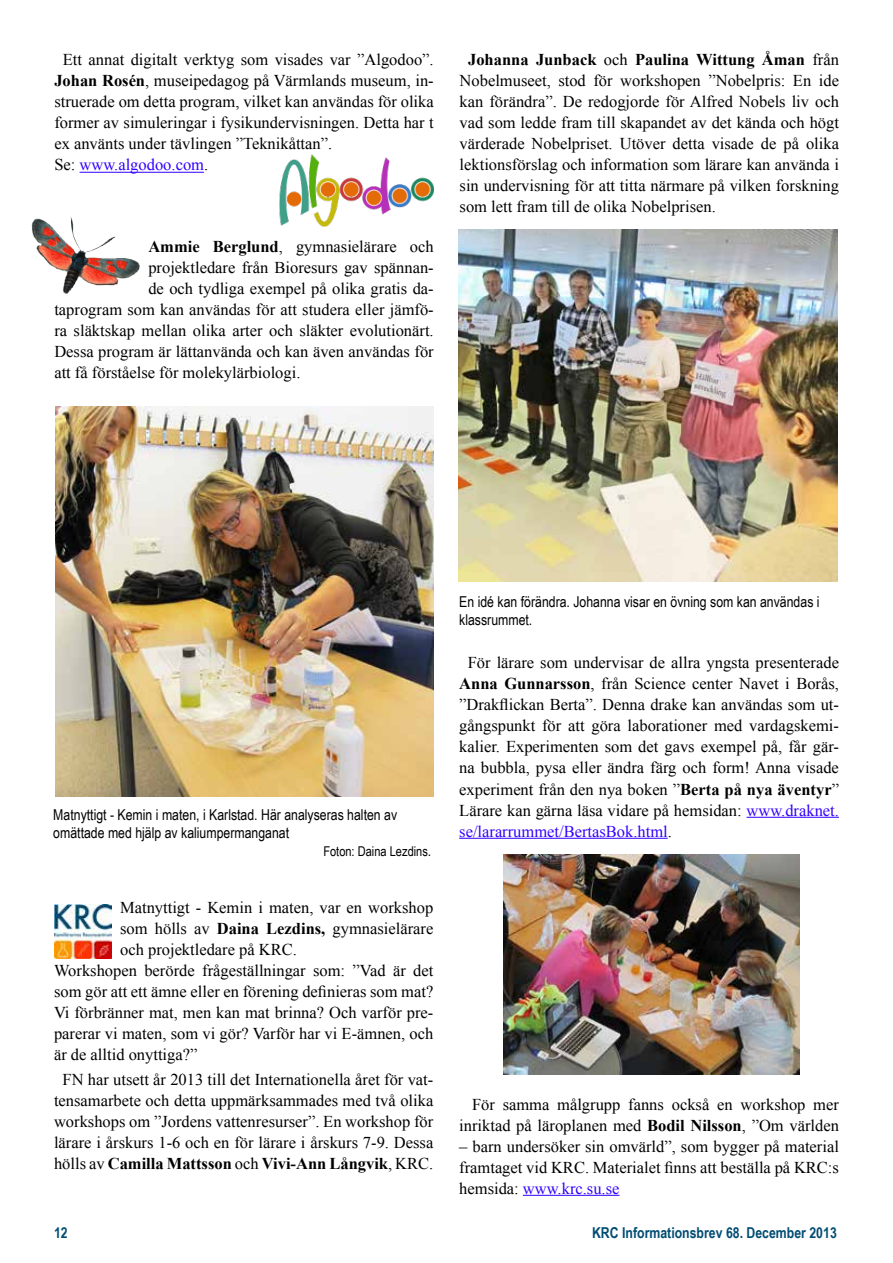
<style>
.page{position:relative;width:893px;height:1263px;background:#fff}
.page>*{position:absolute;margin:0;border:0;box-sizing:border-box;transform-origin:0 0}
.t1{font:16.5px/21px "Times New Roman";color:#000;text-align:justify}
.t2{font:15px/18px "Arial Narrow";color:#000}
.t3{font:700 15px "Arial Narrow";color:#004c73}
.t4{font:13.5px "Arial Narrow";color:#000}
.s1{font-weight:700}
.s2{color:#3200ff}
.s3{font-size:15px}
</style>
<div class="page">
<img style="left:32px;top:218px;width:108px;height:76px">
<hr style="left:80px;top:172px;width:124px;height:1px;background:#3200ff">
<img style="left:279px;top:155px;width:154px;height:72px">
<img style="left:55px;top:407px;width:379px;height:390px">
<img style="left:54px;top:905px;width:58px;height:54px">
<img style="left:458px;top:229px;width:379px;height:353px">
<hr style="left:747px;top:817px;width:92px;height:1px;background:#3200ff">
<hr style="left:459px;top:838px;width:209px;height:1px;background:#3200ff">
<hr style="left:523px;top:1195px;width:96px;height:1px;background:#3200ff">
<img style="left:503px;top:855px;width:296px;height:219px">
<p class="t1" style="left:54px;top:49px;width:381px;text-align:left;text-indent:8px">Ett annat digitalt verktyg som visades var ”Algodoo”.<br><span class="s1">Johan Rosén</span>, museipedagog på Värmlands museum, in&shy;struerade om detta program, vilket kan användas för olika former av simuleringar i fysikundervisningen. Detta har t ex använts under tävlingen ”Teknikåttan”.<br>Se: <span class="s2">www.algodoo.com</span>.</p>
<p class="t1" style="left:148px;top:236px;width:287px"><span class="s1">Ammie Berglund</span>, gymnasielärare och</p>
<p class="t1" style="left:148px;top:257px;width:287px">projektledare från Bioresurs gav spännan-</p>
<p class="t1" style="left:148px;top:278px;width:287px">de och tydliga exempel på olika gratis da-</p>
<p class="t1" style="left:54px;top:299px;width:381px">taprogram som kan användas för att studera eller jämfö-</p>
<p class="t1" style="left:54px;top:320px;width:381px">ra släktskap mellan olika arter och släkter evolutionärt.</p>
<p class="t1" style="left:54px;top:341px;width:381px">Dessa program är lättanvända och kan även användas för</p>
<p class="t1" style="left:54px;top:362px;width:248px">att få förståelse för molekylärbiologi.</p>
<p class="t1" style="left:460px;top:48px;width:381px;text-indent:8px"><span class="s1">Johanna Junback</span> och <span class="s1">Paulina Wittung Åman</span> från Nobelmuseet, stod för workshopen ”Nobelpris: En ide kan förändra”. De redogjorde för Alfred Nobels liv och vad som ledde fram till skapandet av det kända och högt värderade Nobelpriset. Utöver detta visade de på olika lektionsförslag och information som lärare kan använda i sin undervisning för att titta närmare på vilken forskning som lett fram till de olika Nobelprisen.</p>
<p class="t2" style="left:53px;top:805px;width:345px">Matnyttigt - Kemin i maten, i Karlstad. Här analyseras halten av omättade med hjälp av kaliumpermanganat</p>
<p class="t4" style="left:323px;top:841px;width:110px">Foton: Daina Lezdins<span class="s3">.</span></p>
<p class="t1" style="left:120px;top:897px;width:315px">Matnyttigt - Kemin i maten, var en workshop</p>
<p class="t1" style="left:120px;top:918px;width:315px">som hölls av <span class="s1">Daina Lezdins,</span> gymnasielärare</p>
<p class="t1" style="left:120px;top:939px;width:178px">och projektledare på KRC.</p>
<p class="t1" style="left:54px;top:960px;width:381px">Workshopen berörde frågeställningar som: ”Vad är det</p>
<p class="t1" style="left:54px;top:981px;width:381px">som gör att ett ämne eller en förening definieras som mat?</p>
<p class="t1" style="left:54px;top:1002px;width:381px">Vi förbränner mat, men kan mat brinna? Och varför pre-</p>
<p class="t1" style="left:54px;top:1023px;width:381px">parerar vi maten, som vi gör? Varför har vi E-ämnen, och</p>
<p class="t1" style="left:54px;top:1044px;width:145px">är de alltid onyttiga?”</p>
<p class="t1" style="left:54px;top:1069px;width:381px;text-align:center">FN har utsett år 2013 till det Internationella året för vat&shy;tensamarbete och detta uppmärksammades med två olika workshops om ”Jordens vattenresurser”. En workshop för lärare i årskurs 1-6 och en för lärare i årskurs 7-9. Dessa hölls av <span class="s1">Camilla Mattsson</span> och <span class="s1">Vivi-Ann Långvik</span>, KRC.</p>
<p class="t2" style="left:459px;top:592px;width:362px">En idé kan förändra. Johanna visar en övning som kan användas i klassrummet.</p>
<p class="t1" style="left:459px;top:652px;width:381px;text-indent:8px">För lärare som undervisar de allra yngsta presenterade <span class="s1">Anna Gunnarsson</span>, från Science center Navet i Borås, ”Drakflickan Berta”. Denna drake kan användas som ut&shy;gångspunkt för att göra laborationer med vardagskemi&shy;kalier. Experimenten som det gavs exempel på, får gär&shy;na bubbla, pysa eller ändra färg och form! Anna visade experiment från den nya boken ”<span class="s1">Berta på nya äventyr</span>” Lärare kan gärna läsa vidare på hemsidan: <span class="s2">www.draknet. se/lararrummet/BertasBok.html</span>.</p>
<p class="t1" style="left:459px;top:1093px;width:381px;text-align:right">För samma målgrupp fanns också en workshop mer inriktad på läroplanen med <span class="s1">Bodil Nilsson</span>, ”Om världen</p>
<p class="t1" style="left:459px;top:1135px;width:381px">– barn undersöker sin omvärld”, som bygger på material framtaget vid KRC. Materialet finns att beställa på KRC:s hemsida: <span class="s2">www.krc.su.se</span></p>
<p class="t3" style="left:54px;top:1221px;width:15px">12</p>
<p class="t3" style="left:592px;top:1221px;width:246px">KRC Informationsbrev 68. December 2013</p>
</div>
